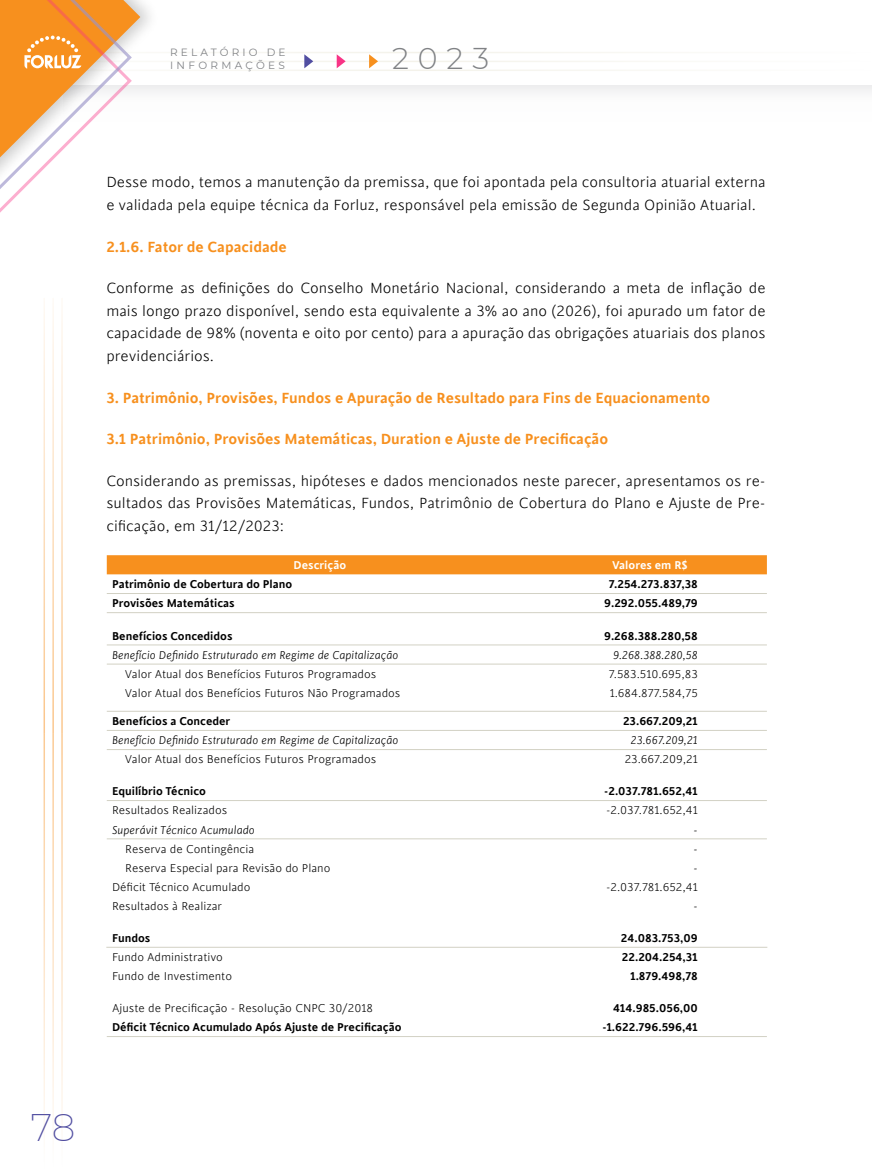
<style>
.page{position:relative;width:872px;height:1170px;background:#fff}
.page>*{position:absolute;margin:0;border:0;box-sizing:border-box;transform-origin:0 0}
.t1{font:200 37.5px "Montserrat";color:#514ea1}
.t2{font:300 30px "Montserrat";color:#808285}
.t3{font:300 16.5px/22.5px "Cinta";color:#000;text-align:justify}
.t4{font:600 16.5px "Cinta";color:#f7901e}
.t5{font:300 12.75px "Cinta";color:#000}
.t6{font:600 12.75px "Cinta";color:#000}
.t7{font:italic 300 12.75px "Cinta";color:#000}
.t8{font:600 12.75px "Cinta";color:#fff}
.t9{font:10.5px/12.6px "Montserrat";letter-spacing:.3em;color:#808285}
</style>
<div class="page">
<hr style="left:44px;top:733px;width:1px;height:436px;background:#f7901e">
<hr style="left:52px;top:733px;width:2px;height:436px;background:#f7901e">
<hr style="left:61px;top:733px;width:2px;height:436px;background:#f7901e">
<hr style="left:44px;top:298px;width:1px;height:435px;background:#f7901e">
<hr style="left:52px;top:298px;width:2px;height:435px;background:#f7901e">
<hr style="left:61px;top:298px;width:2px;height:435px;background:#f7901e">
<hr style="left:436px;top:52px;width:436px;height:1px;background:#e9e6d6">
<hr style="left:436px;top:61px;width:436px;height:1px;background:#e9e6d6">
<hr style="left:436px;top:70px;width:436px;height:1px;background:#e9e6d6">
<hr style="left:0;top:52px;width:436px;height:1px;background:#e9e6d6">
<hr style="left:0;top:61px;width:436px;height:1px;background:#e9e6d6">
<hr style="left:0;top:70px;width:436px;height:1px;background:#e9e6d6">
<div style="left:64px;top:85px;width:808px;height:36px;background:linear-gradient(to bottom,#f3f3f3,#fff)"></div>
<svg style="left:337px;top:54px;width:9px;height:14px"></svg>
<svg style="left:304px;top:54px;width:9px;height:14px"></svg>
<svg style="left:369px;top:54px;width:9px;height:14px"></svg>
<div style="left:0;top:0;width:161px;height:263px;background:#fff"></div>
<svg style="left:0;top:0;width:140px;height:213px"></svg>
<div style="left:107px;top:555px;width:660px;height:19px;background:#f7901e"></div>
<hr style="left:107px;top:593px;width:426px;height:1px;background:#d2d1c4">
<hr style="left:533px;top:593px;width:234px;height:1px;background:#d2d1c4">
<hr style="left:107px;top:612px;width:426px;height:1px;background:#d2d1c4">
<hr style="left:533px;top:612px;width:234px;height:1px;background:#d2d1c4">
<hr style="left:107px;top:644px;width:426px;height:1px;background:#d2d1c4">
<hr style="left:533px;top:644px;width:234px;height:1px;background:#d2d1c4">
<hr style="left:107px;top:663px;width:426px;height:1px;background:#d2d1c4">
<hr style="left:533px;top:663px;width:234px;height:1px;background:#d2d1c4">
<hr style="left:107px;top:710px;width:426px;height:1px;background:#d2d1c4">
<hr style="left:533px;top:710px;width:234px;height:1px;background:#d2d1c4">
<hr style="left:107px;top:730px;width:426px;height:1px;background:#d2d1c4">
<hr style="left:533px;top:730px;width:234px;height:1px;background:#d2d1c4">
<hr style="left:107px;top:749px;width:426px;height:1px;background:#d2d1c4">
<hr style="left:533px;top:749px;width:234px;height:1px;background:#d2d1c4">
<hr style="left:107px;top:800px;width:426px;height:1px;background:#d2d1c4">
<hr style="left:533px;top:800px;width:234px;height:1px;background:#d2d1c4">
<hr style="left:107px;top:838px;width:426px;height:1px;background:#d2d1c4">
<hr style="left:533px;top:838px;width:234px;height:1px;background:#d2d1c4">
<hr style="left:106px;top:946px;width:427px;height:1px;background:#d2d1c4">
<hr style="left:533px;top:946px;width:234px;height:1px;background:#d2d1c4">
<hr style="left:107px;top:1035px;width:426px;height:1px;background:#d2d1c4">
<hr style="left:533px;top:1035px;width:234px;height:1px;background:#d2d1c4">
<p class="t9" style="left:170px;top:46px;width:117px">RELATÓRIO DE<br>INFORMAÇÕES</p>
<h2 class="t2" style="left:392px;top:37px;width:99px">2023</h2>
<h1 class="t1" style="left:31px;top:1102px;width:46px">78</h1>
<p class="t3" style="left:106px;top:171px;width:661px">Desse modo, temos a manutenção da premissa, que foi apontada pela consultoria atuarial externa e validada pela equipe técnica da Forluz, responsável pela emissão de Segunda Opinião Atuarial.</p>
<p class="t4" style="left:106px;top:237px;width:182px">2.1.6. Fator de Capacidade</p>
<p class="t3" style="left:106px;top:277px;width:661px">Conforme as definições do Conselho Monetário Nacional, considerando a meta de inflação de mais longo prazo disponível, sendo esta equivalente a 3% ao ano (2026), foi apurado um fator de capacidade de 98% (noventa e oito por cento) para a apuração das obrigações atuariais dos planos previdenciários.</p>
<p class="t4" style="left:106px;top:387px;width:605px">3. Patrimônio, Provisões, Fundos e Apuração de Resultado para Fins de Equacionamento</p>
<p class="t4" style="left:106px;top:429px;width:503px">3.1 Patrimônio, Provisões Matemáticas, Duration e Ajuste de Precificação</p>
<p class="t3" style="left:106px;top:470px;width:661px">Considerando as premissas, hipóteses e dados mencionados neste parecer, apresentamos os re&shy;sultados das Provisões Matemáticas, Fundos, Patrimônio de Cobertura do Plano e Ajuste de Pre&shy;cificação, em 31/12/2023:</p>
<p class="t8" style="left:293px;top:557px;width:54px">Descrição</p>
<p class="t8" style="left:612px;top:557px;width:77px">Valores em R$</p>
<p class="t6" style="left:112px;top:576px;width:182px">Patrimônio de Cobertura do Plano</p>
<p class="t6" style="left:609px;top:576px;width:90px">7.254.273.837,38</p>
<p class="t6" style="left:112px;top:595px;width:124px">Provisões Matemáticas</p>
<p class="t6" style="left:604px;top:595px;width:95px">9.292.055.489,79</p>
<p class="t6" style="left:112px;top:628px;width:122px">Benefícios Concedidos</p>
<p class="t6" style="left:604px;top:628px;width:95px">9.268.388.280,58</p>
<p class="t7" style="left:112px;top:647px;width:288px">Benefício Definido Estruturado em Regime de Capitalização</p>
<p class="t7" style="left:613px;top:647px;width:86px">9.268.388.280,58</p>
<p class="t5" style="left:125px;top:667px;width:253px">Valor Atual dos Benefícios Futuros Programados</p>
<p class="t5" style="left:609px;top:667px;width:91px">7.583.510.695,83</p>
<p class="t5" style="left:125px;top:686px;width:277px">Valor Atual dos Benefícios Futuros Não Programados</p>
<p class="t5" style="left:609px;top:686px;width:90px">1.684.877.584,75</p>
<p class="t6" style="left:112px;top:713px;width:120px">Benefícios a Conceder</p>
<p class="t6" style="left:623px;top:713px;width:76px">23.667.209,21</p>
<p class="t7" style="left:112px;top:732px;width:288px">Benefício Definido Estruturado em Regime de Capitalização</p>
<p class="t7" style="left:631px;top:732px;width:68px">23.667.209,21</p>
<p class="t5" style="left:125px;top:752px;width:253px">Valor Atual dos Benefícios Futuros Programados</p>
<p class="t5" style="left:624px;top:752px;width:75px">23.667.209,21</p>
<p class="t6" style="left:112px;top:783px;width:95px">Equilíbrio Técnico</p>
<p class="t6" style="left:604px;top:783px;width:95px">-2.037.781.652,41</p>
<p class="t5" style="left:112px;top:803px;width:117px">Resultados Realizados</p>
<p class="t5" style="left:606px;top:803px;width:93px">-2.037.781.652,41</p>
<p class="t7" style="left:112px;top:821px;width:144px">Superávit Técnico Acumulado</p>
<p class="t7" style="left:693px;top:821px;width:6px">-</p>
<p class="t5" style="left:125px;top:841px;width:130px">Reserva de Contingência</p>
<p class="t7" style="left:693px;top:840px;width:6px">-</p>
<p class="t5" style="left:125px;top:861px;width:207px">Reserva Especial para Revisão do Plano</p>
<p class="t7" style="left:693px;top:860px;width:6px">-</p>
<p class="t5" style="left:112px;top:880px;width:140px">Déficit Técnico Acumulado</p>
<p class="t5" style="left:606px;top:880px;width:93px">-2.037.781.652,41</p>
<p class="t5" style="left:112px;top:899px;width:112px">Resultados à Realizar</p>
<p class="t7" style="left:693px;top:898px;width:6px">-</p>
<p class="t6" style="left:112px;top:930px;width:40px">Fundos</p>
<p class="t6" style="left:621px;top:930px;width:78px">24.083.753,09</p>
<p class="t5" style="left:112px;top:950px;width:112px">Fundo Administrativo</p>
<p class="t6" style="left:622px;top:949px;width:77px">22.204.254,31</p>
<p class="t5" style="left:112px;top:969px;width:122px">Fundo de Investimento</p>
<p class="t6" style="left:630px;top:968px;width:69px">1.879.498,78</p>
<p class="t5" style="left:112px;top:1001px;width:262px">Ajuste de Precificação - Resolução CNPC 30/2018</p>
<p class="t6" style="left:613px;top:1000px;width:86px">414.985.056,00</p>
<p class="t6" style="left:112px;top:1019px;width:291px">Déficit Técnico Acumulado Após Ajuste de Precificação</p>
<p class="t6" style="left:602px;top:1019px;width:97px">-1.622.796.596,41</p>
</div>
